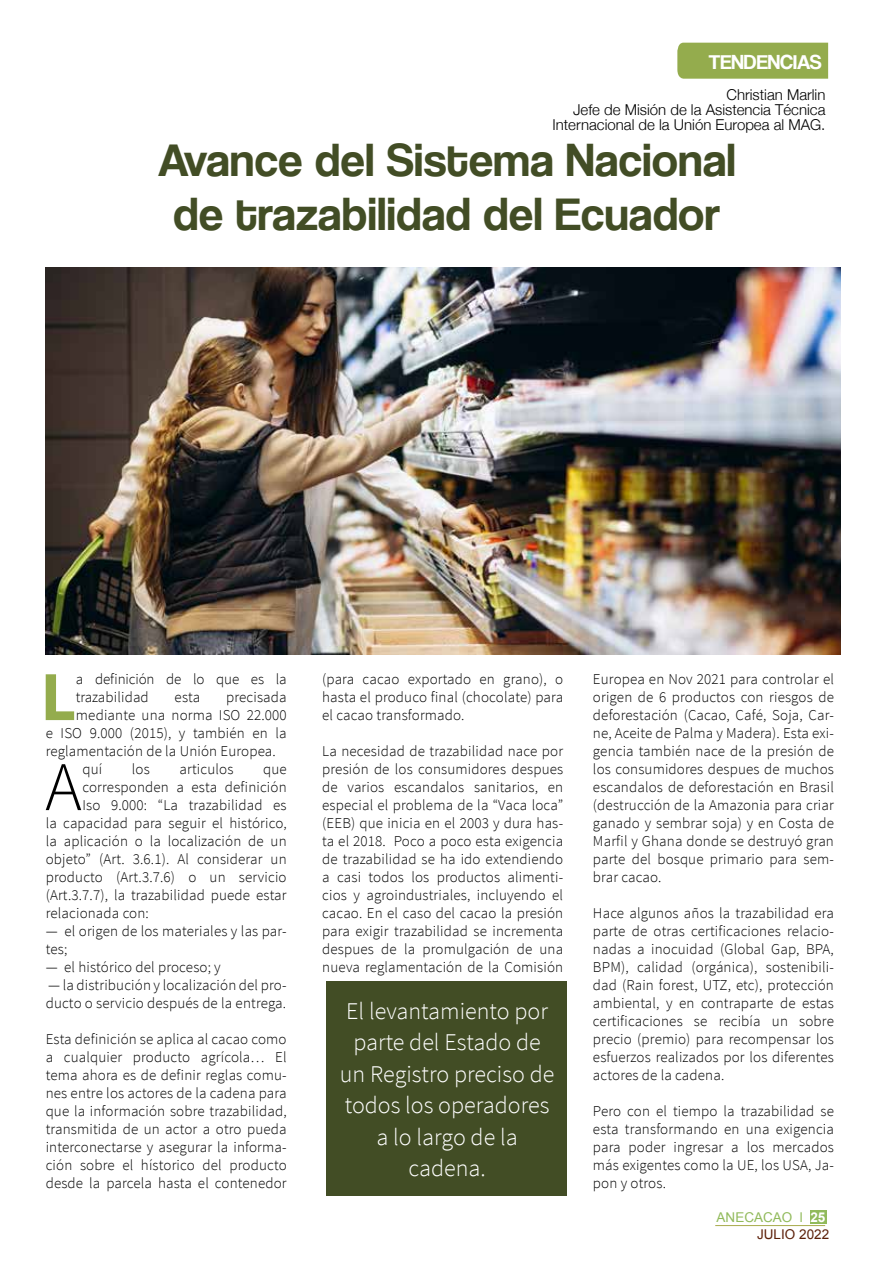
<style>
.page{position:relative;width:893px;height:1263px;background:#fff}
.page>*{position:absolute;margin:0;border:0;box-sizing:border-box;transform-origin:0 0}
.t1{font:700 70.2px "Source Sans Pro";color:#94ac4d}
.t2{font:300 69.6px "Source Sans Pro";color:#000}
.t3{font:48px/54px "Coolvetica Rg";letter-spacing:.01em;color:#424d25;text-align:center}
.t4{font:300 24px/31.5px "Source Sans Pro";color:#fff;text-align:center}
.t5{font:21px "Coolvetica Rg";color:#fff}
.t6{font:300 15px/18px "Source Sans Pro";letter-spacing:.01em;color:#000;text-align:justify}
.t7{font:300 15px/15px "Helvetica Neue";color:#000;text-align:right}
.t8{font:300 15px/18px "Source Sans Pro";letter-spacing:-.01em;color:#000}
.t9{font:13.5px/17px "Arial";color:#91ba5b;text-align:right}
.s1{font-weight:700;color:#fff}
.s2{color:#5c2009}
</style>
<div class="page">
<div style="left:677px;top:43px;width:151px;height:36px;background:#94ac4d"></div>
<img style="left:46px;top:268px;width:795px;height:387px">
<div style="left:326px;top:981px;width:241px;height:214px;background:#424d25"></div>
<div style="left:810px;top:1210px;width:17px;height:14px;background:#91ba5b"></div>
<hr style="left:715px;top:1225px;width:110px;height:1px;background:#a8ab4c">
<h3 class="t5" style="left:709px;top:50px;width:115px">TENDENCIAS</h3>
<p class="t7" style="left:552px;top:86px;width:274px">Christian Marlin<br>Jefe de Misión de la Asistencia Técnica<br>Internacional de la Unión Europea al MAG.</p>
<h3 class="t3" style="left:158px;top:132px;width:579px">Avance del Sistema Nacional de trazabilidad del Ecuador</h3>
<h1 class="t1" style="left:40px;top:652px;width:38px">L</h1>
<p class="t8" style="left:76px;top:670px;width:212px">a definición de lo que es la trazabilidad</p>
<p class="t6" style="left:175px;top:688px;width:27px">esta</p>
<p class="t6" style="left:226px;top:688px;width:62px">precisada</p>
<p class="t6" style="left:76px;top:706px;width:212px">mediante una norma ISO 22.000</p>
<p class="t6" style="left:46px;top:724px;width:242px">e ISO 9.000 (2015), y también en la</p>
<p class="t6" style="left:46px;top:742px;width:232px">reglamentación de la Unión Europea.</p>
<h2 class="t2" style="left:45px;top:745px;width:38px">A</h2>
<p class="t6" style="left:82px;top:760px;width:21px">quí</p>
<p class="t6" style="left:132px;top:760px;width:19px">los</p>
<p class="t6" style="left:180px;top:760px;width:55px">articulos</p>
<p class="t6" style="left:263px;top:760px;width:25px">que</p>
<p class="t6" style="left:82px;top:778px;width:206px">corresponden a esta definición</p>
<p class="t6" style="left:82px;top:796px;width:206px">Iso 9.000: “La trazabilidad es</p>
<p class="t6" style="left:46px;top:814px;width:242px">la capacidad para seguir el histórico,</p>
<p class="t6" style="left:46px;top:832px;width:242px">la aplicación o la localización de un</p>
<p class="t6" style="left:46px;top:850px;width:242px">objeto” (Art. 3.6.1). Al considerar un</p>
<p class="t6" style="left:46px;top:868px;width:242px">producto (Art.3.7.6) o un servicio</p>
<p class="t6" style="left:46px;top:886px;width:242px">(Art.3.7.7), la trazabilidad puede estar</p>
<p class="t6" style="left:46px;top:904px;width:105px">relacionada con:</p>
<p class="t6" style="left:46px;top:922px;width:242px">— el origen de los materiales y las par&shy;tes;</p>
<p class="t6" style="left:46px;top:958px;width:177px">— el histórico del proceso; y</p>
<p class="t6" style="left:46px;top:976px;width:242px">— la distribución y localización del pro&shy;ducto o servicio después de la entrega.</p>
<p class="t6" style="left:46px;top:1030px;width:242px">Esta definición se aplica al cacao como a cualquier producto agrícola… El tema ahora es de definir reglas comu&shy;nes entre los actores de la cadena para que la información sobre trazabilidad, transmitida de un actor a otro pueda interconectarse y asegurar la informa&shy;ción sobre el hístorico del producto desde la parcela hasta el contenedor</p>
<p class="t6" style="left:322px;top:670px;width:242px">(para cacao exportado en grano), o hasta el produco final (chocolate) para el cacao transformado.</p>
<p class="t6" style="left:322px;top:742px;width:242px">La necesidad de trazabilidad nace por presión de los consumidores despues de varios escandalos sanitarios, en especial el problema de la “Vaca loca” (EEB) que inicia en el 2003 y dura has&shy;ta el 2018. Poco a poco esta exigencia de trazabilidad se ha ido extendiendo a casi todos los productos alimenti&shy;cios y agroindustriales, incluyendo el cacao. En el caso del cacao la presión para exigir trazabilidad se incrementa despues de la promulgación de una nueva reglamentación de la Comisión</p>
<h3 class="t4" style="left:340px;top:995px;width:216px">El levantamiento por parte del Estado de un Registro preciso de todos los operadores a lo largo de la cadena.</h3>
<p class="t6" style="left:593px;top:670px;width:242px">Europea en Nov 2021 para controlar el origen de 6 productos con riesgos de deforestación (Cacao, Café, Soja, Car&shy;ne, Aceite de Palma y Madera). Esta exi&shy;gencia también nace de la presión de los consumidores despues de muchos escandalos de deforestación en Brasil (destrucción de la Amazonia para criar ganado y sembrar soja) y en Costa de Marfil y Ghana donde se destruyó gran parte del bosque primario para sem&shy;brar cacao.</p>
<p class="t6" style="left:593px;top:904px;width:242px">Hace algunos años la trazabilidad era parte de otras certificaciones relacio&shy;nadas a inocuidad (Global Gap, BPA, BPM), calidad (orgánica), sostenibili&shy;dad (Rain forest, UTZ, etc), protección ambiental, y en contraparte de estas certificaciones se recibía un sobre precio (premio) para recompensar los esfuerzos realizados por los diferentes actores de la cadena.</p>
<p class="t6" style="left:593px;top:1102px;width:242px">Pero con el tiempo la trazabilidad se esta transformando en una exigencia para poder ingresar a los mercados más exigentes como la UE, los USA, Ja&shy;pon y otros.</p>
<p class="t9" style="left:717px;top:1209px;width:114px">ANECACAO l <span class="s1">25<br></span><span class="s2">JULIO 2022</span></p>
</div>
